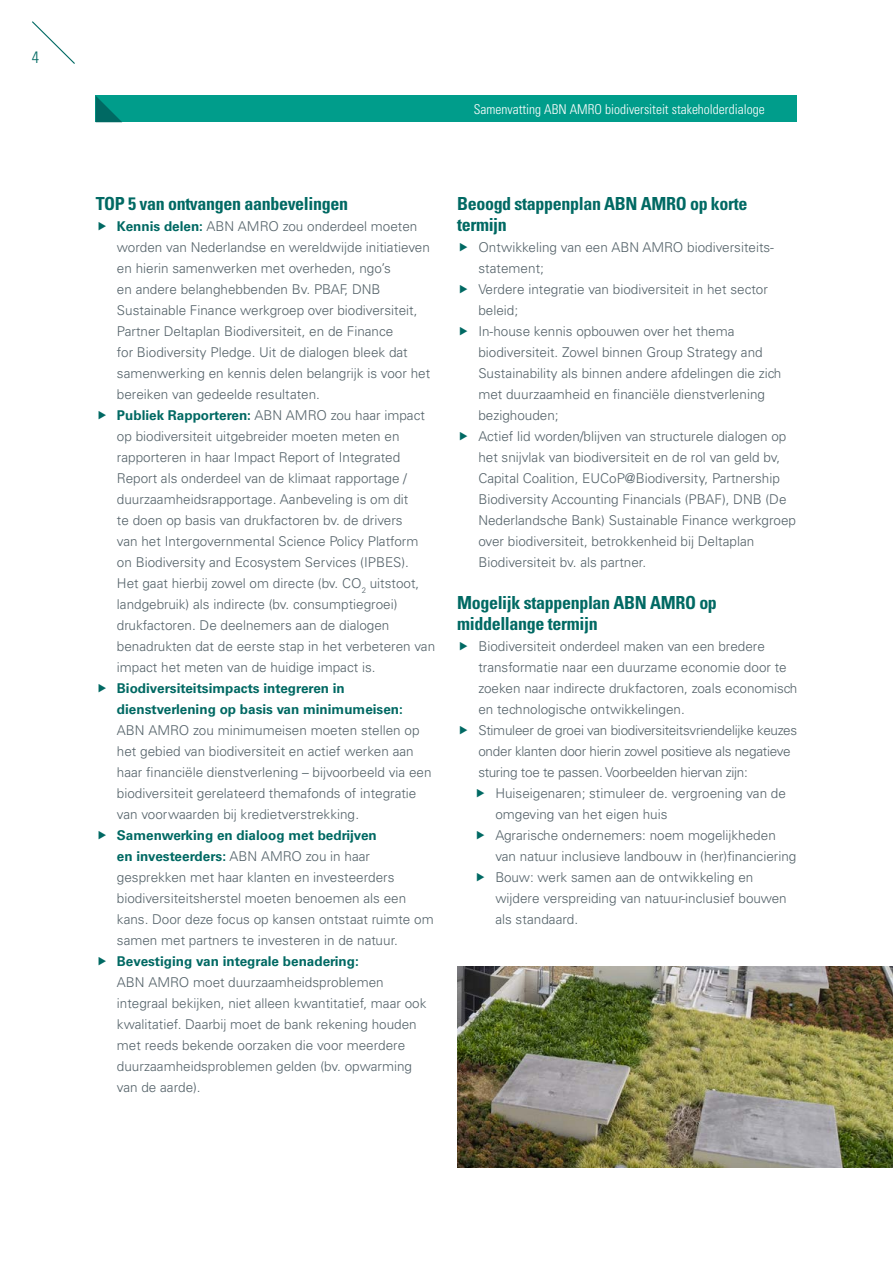
<style>
.page{position:relative;width:893px;height:1263px;background:#fff}
.page>*{position:absolute;margin:0;border:0;box-sizing:border-box;transform-origin:0 0}
.A4_tussenkopje_c12{font:700 condensed 18px/21px "Univers LT Std";letter-spacing:-.02em;color:#006963}
.t1{font:300 condensed 16.5px "Univers LT Std";color:#006963}
.t2{font:300 13.5px/21px "Univers LT Std";color:#546269}
.t3{font:300 13.5px/21px "Univers LT Std";letter-spacing:-.02em;color:#546269}
.A4_kopje_c18{font:300 condensed 13.5px "Univers LT Std";color:#fff}
.s1{font-weight:700;color:#006963}
</style>
<div class="page">
<div style="left:96px;top:96px;width:701px;height:26px;background:#009d8b"></div>
<svg style="left:96px;top:96px;width:26px;height:26px"></svg>
<svg style="left:32px;top:21px;width:43px;height:43px"></svg>
<img style="left:457px;top:966px;width:436px;height:201px">
<p class="t1" style="left:32px;top:47px;width:9px">4</p>
<p class="A4_kopje_c18" style="left:474px;top:101px;width:292px">Samenvatting ABN AMRO biodiversiteit stakeholderdialoge</p>
<p class="A4_tussenkopje_c12" style="left:96px;top:193px;width:254px">TOP 5 van ontvangen aanbevelingen</p>
<p class="t2" style="left:117px;top:216px;width:315px"><span class="s1">Kennis delen:</span> ABN AMRO zou onderdeel moeten worden van Nederlandse en wereldwijde initiatieven en hierin samenwerken met overheden, ngo’s<br>en andere belanghebbenden Bv. PBAF, DNB Sustainable Finance werkgroep over biodiversiteit, Partner Deltaplan Biodiversiteit, en de Finance<br>for Biodiversity Pledge. Uit de dialogen bleek dat samenwerking en kennis delen belangrijk is voor het bereiken van gedeelde resultaten.</p>
<p class="t2" style="left:117px;top:405px;width:320px"><span class="s1">Publiek Rapporteren:</span> ABN AMRO zou haar impact op biodiversiteit uitgebreider moeten meten en rapporteren in haar Impact Report of Integrated Report als onderdeel van de klimaat rapportage / duurzaamheidsrapportage. Aanbeveling is om dit<br>te doen op basis van drukfactoren bv. de drivers<br>van het Intergovernmental Science Policy Platform on Biodiversity and Ecosystem Services (IPBES).<br>Het gaat hierbij zowel om directe (bv. CO<sub>2</sub> uitstoot, landgebruik) als indirecte (bv. consumptiegroei) drukfactoren. De deelnemers aan de dialogen benadrukten dat de eerste stap in het verbeteren van impact het meten van de huidige impact is.</p>
<p class="t2" style="left:117px;top:678px;width:316px"><span class="s1">Biodiversiteitsimpacts integreren in dienstverlening op basis van minimumeisen:<br></span>ABN AMRO zou minimumeisen moeten stellen op het gebied van biodiversiteit en actief werken aan haar financiële dienstverlening – bijvoorbeeld via een biodiversiteit gerelateerd themafonds of integratie van voorwaarden bij kredietverstrekking.</p>
<p class="t2" style="left:117px;top:825px;width:318px"><span class="s1">Samenwerking en dialoog met bedrijven<br>en investeerders:</span> ABN AMRO zou in haar gesprekken met haar klanten en investeerders biodiversiteitsherstel moeten benoemen als een kans. Door deze focus op kansen ontstaat ruimte om samen met partners te investeren in de natuur.</p>
<p class="t2" style="left:117px;top:951px;width:311px"><span class="s1">Bevestiging van integrale benadering:<br></span>ABN AMRO moet duurzaamheidsproblemen integraal bekijken, niet alleen kwantitatief, maar ook kwalitatief. Daarbij moet de bank rekening houden met reeds bekende oorzaken die voor meerdere duurzaamheidsproblemen gelden (bv. opwarming van de aarde).</p>
<p class="A4_tussenkopje_c12" style="left:457px;top:193px;width:292px">Beoogd stappenplan ABN AMRO op korte termijn</p>
<p class="t2" style="left:478px;top:237px;width:297px">Ontwikkeling van een ABN AMRO biodiversiteits&shy;statement;</p>
<p class="t2" style="left:478px;top:279px;width:291px">Verdere integratie van biodiversiteit in het sector beleid;</p>
<p class="t2" style="left:478px;top:321px;width:304px">In-house kennis opbouwen over het thema biodiversiteit. Zowel binnen Group Strategy and Sustainability als binnen andere afdelingen die zich met duurzaamheid en financiële dienstverlening bezighouden;</p>
<p class="t2" style="left:478px;top:426px;width:319px">Actief lid worden/blijven van structurele dialogen op het snijvlak van biodiversiteit en de rol van geld bv, Capital Coalition, EUCoP@Biodiversity, Partnership Biodiversity Accounting Financials (PBAF), DNB (De Nederlandsche Bank) Sustainable Finance werkgroep over biodiversiteit, betrokkenheid bij Deltaplan Biodiversiteit bv. als partner.</p>
<p class="A4_tussenkopje_c12" style="left:457px;top:592px;width:261px">Mogelijk stappenplan ABN AMRO op middellange termijn</p>
<p class="t2" style="left:478px;top:636px;width:320px">Biodiversiteit onderdeel maken van een bredere transformatie naar een duurzame economie door te zoeken naar indirecte drukfactoren, zoals economisch en technologische ontwikkelingen.</p>
<p class="t3" style="left:478px;top:720px;width:320px">Stimuleer de groei van biodiversiteitsvriendelijke keuzes onder klanten door hierin zowel positieve als negatieve sturing toe te passen. Voorbeelden hiervan zijn:</p>
<p class="t2" style="left:495px;top:783px;width:292px">Huiseigenaren; stimuleer de. vergroening van de omgeving van het eigen huis</p>
<p class="t2" style="left:495px;top:825px;width:302px">Agrarische ondernemers: noem mogelijkheden van natuur inclusieve landbouw in (her)financiering</p>
<p class="t2" style="left:495px;top:867px;width:293px">Bouw: werk samen aan de ontwikkeling en wijdere verspreiding van natuur-inclusief bouwen als standaard.</p>
</div>
